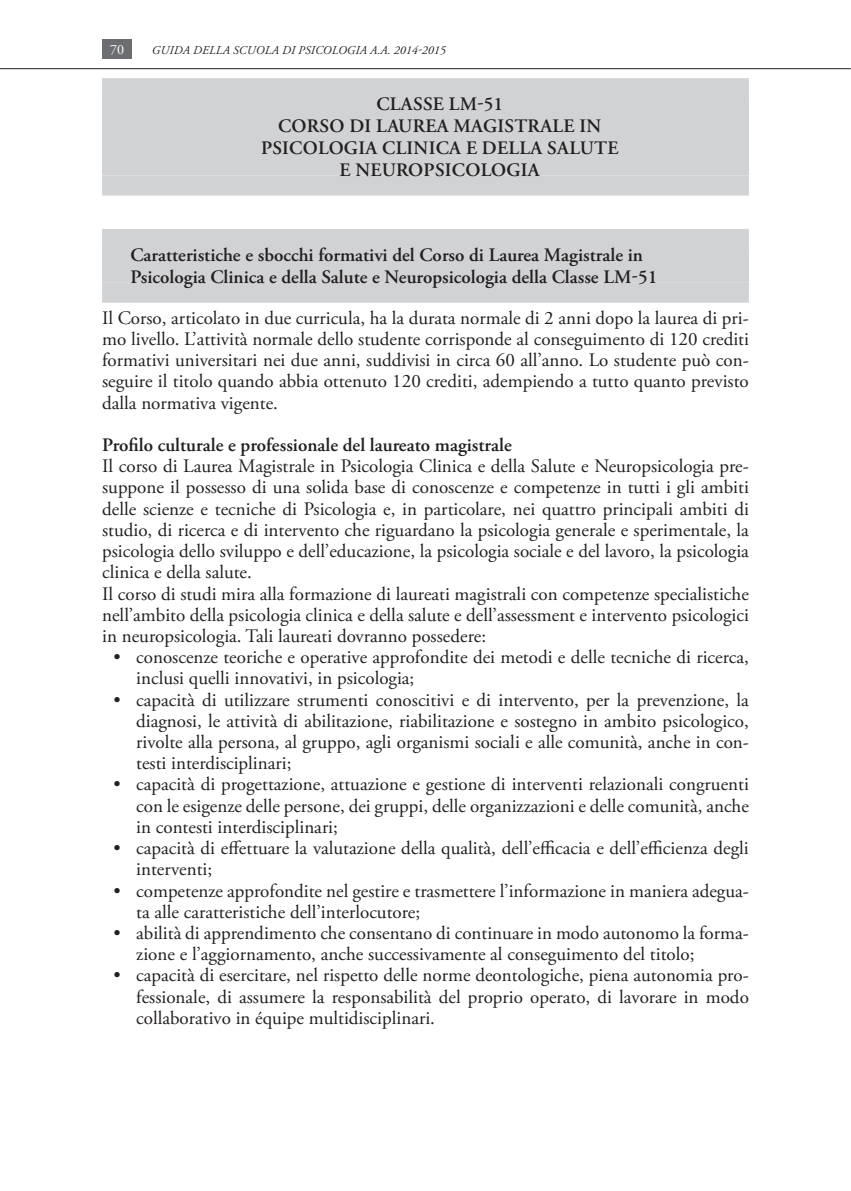
<style>
.page{position:relative;width:851px;height:1191px;background:#fff}
.page>*{position:absolute;margin:0;border:0;box-sizing:border-box;transform-origin:0 0}
.t1{font:19px/21.2px "Adobe Garamond Pro";color:#231f20}
.t2{font:600 19px/21.8px "Adobe Garamond Pro";color:#231f20}
.t3{font:600 19px/21.8px "Adobe Garamond Pro";letter-spacing:.12em;color:#231f20;text-align:center}
.t4{font:600 19px "Adobe Garamond Pro";letter-spacing:.1em;color:#231f20}
.t5{font:14px "Adobe Garamond Pro";color:#fff}
.t6{font:italic 12px "Adobe Garamond Pro";letter-spacing:.015em;color:#231f20}
</style>
<div class="page">
<hr style="left:0;top:68px;width:850px;height:1px;background:#231f20">
<div style="left:102px;top:39px;width:30px;height:20px;background:#6c6d70"></div>
<div style="left:102px;top:78px;width:646px;height:32px;background:#d1d2d4"></div>
<div style="left:102px;top:100px;width:646px;height:32px;background:#d1d2d4"></div>
<div style="left:102px;top:122px;width:646px;height:32px;background:#d1d2d4"></div>
<div style="left:102px;top:143px;width:646px;height:32px;background:#d1d2d4"></div>
<div style="left:102px;top:175px;width:646px;height:20px;background:#d1d2d4"></div>
<div style="left:102px;top:229px;width:646px;height:32px;background:#d1d2d4"></div>
<div style="left:102px;top:251px;width:646px;height:32px;background:#d1d2d4"></div>
<div style="left:102px;top:283px;width:646px;height:20px;background:#d1d2d4"></div>
<p class="t5" style="left:110px;top:41px;width:16px">70</p>
<p class="t6" style="left:152px;top:43px;width:295px">GUIDA DELLA SCUOLA DI PSICOLOGIA A.A. 2014-2015</p>
<p class="t3" style="left:261px;top:93px;width:357px">Classe LM-51<br>Corso di Laurea Magistrale in<br>Ps icologia Clinica e della Salute e Neuropsicologia</p>
<p class="t2" style="left:130px;top:244px;width:528px">Caratteristiche e sbocchi formativi del Corso di Laurea Magistrale in<br>Psicologia Clinica e della Salute e Neuropsicologia della Classe LM-51</p>
<p class="t1" style="left:102px;top:308px;width:648px;text-align:justify">Il Corso, articolato in due curricula, ha la durata normale di 2 anni dopo la laurea di pri&shy;mo livello. L’attività normale dello studente corrisponde al conseguimento di 120 crediti formativi universitari nei due anni, suddivisi in circa 60 all’anno. Lo studente può con&shy;seguire il titolo quando abbia ottenuto 120 crediti, adempiendo a tutto quanto previsto dalla normativa vigente.</p>
<p class="t4" style="left:102px;top:434px;width:411px">Profilo culturale e professionale del laureato magistrale</p>
<p class="t1" style="left:102px;top:456px;width:648px">Il corso di Laurea Magistrale in Psicologia Clinica e della Salute e Neuropsicologia pre&shy;suppone il possesso di una solida base di conoscenze e competenze in tutti i gli ambiti delle scienze e tecniche di Psicologia e, in particolare, nei quattro principali ambiti di studio, di ricerca e di intervento che riguardano la psicologia generale e sperimentale, la psicologia dello sviluppo e dell’educazione, la psicologia sociale e del lavoro, la psicologia clinica e della salute.<br>Il corso di studi mira alla formazione di laureati magistrali con competenze specialistiche nell’ambito della psicologia clinica e della salute e dell’assessment e intervento psicologici in neuropsicologia. Tali laureati dovranno possedere:</p>
<p class="t1" style="left:136px;top:647px;width:614px;text-indent:-23px">• conoscenze teoriche e operative approfondite dei metodi e delle tecniche di ricerca, inclusi quelli innovativi, in psicologia;</p>
<p class="t1" style="left:136px;top:689px;width:614px;text-align:justify;text-indent:-23px">• capacità di utilizzare strumenti conoscitivi e di intervento, per la prevenzione, la diagnosi, le attività di abilitazione, riabilitazione e sostegno in ambito psicologico, rivolte alla persona, al gruppo, agli organismi sociali e alle comunità, anche in con&shy;testi interdisciplinari;</p>
<p class="t1" style="left:136px;top:774px;width:614px;text-align:justify;text-indent:-23px">• capacità di progettazione, attuazione e gestione di interventi relazionali congruenti con le esigenze delle persone, dei gruppi, delle organizzazioni e delle comunità, anche in contesti interdisciplinari;</p>
<p class="t1" style="left:136px;top:838px;width:614px;text-indent:-23px">• capacità di effettuare la valutazione della qualità, dell’efficacia e dell’efficienza degli interventi;</p>
<p class="t1" style="left:136px;top:880px;width:614px;text-indent:-23px">• competenze approfondite nel gestire e trasmettere l’informazione in maniera adegua&shy;ta alle caratteristiche dell’interlocutore;</p>
<p class="t1" style="left:136px;top:923px;width:614px;text-indent:-23px">• abilità di apprendimento che consentano di continuare in modo autonomo la forma&shy;zione e l’aggiornamento, anche successivamente al conseguimento del titolo;</p>
<p class="t1" style="left:136px;top:965px;width:614px;text-align:justify;text-indent:-23px">• capacità di esercitare, nel rispetto delle norme deontologiche, piena autonomia pro&shy;fessionale, di assumere la responsabilità del proprio operato, di lavorare in modo collaborativo in équipe multidisciplinari.</p>
</div>
